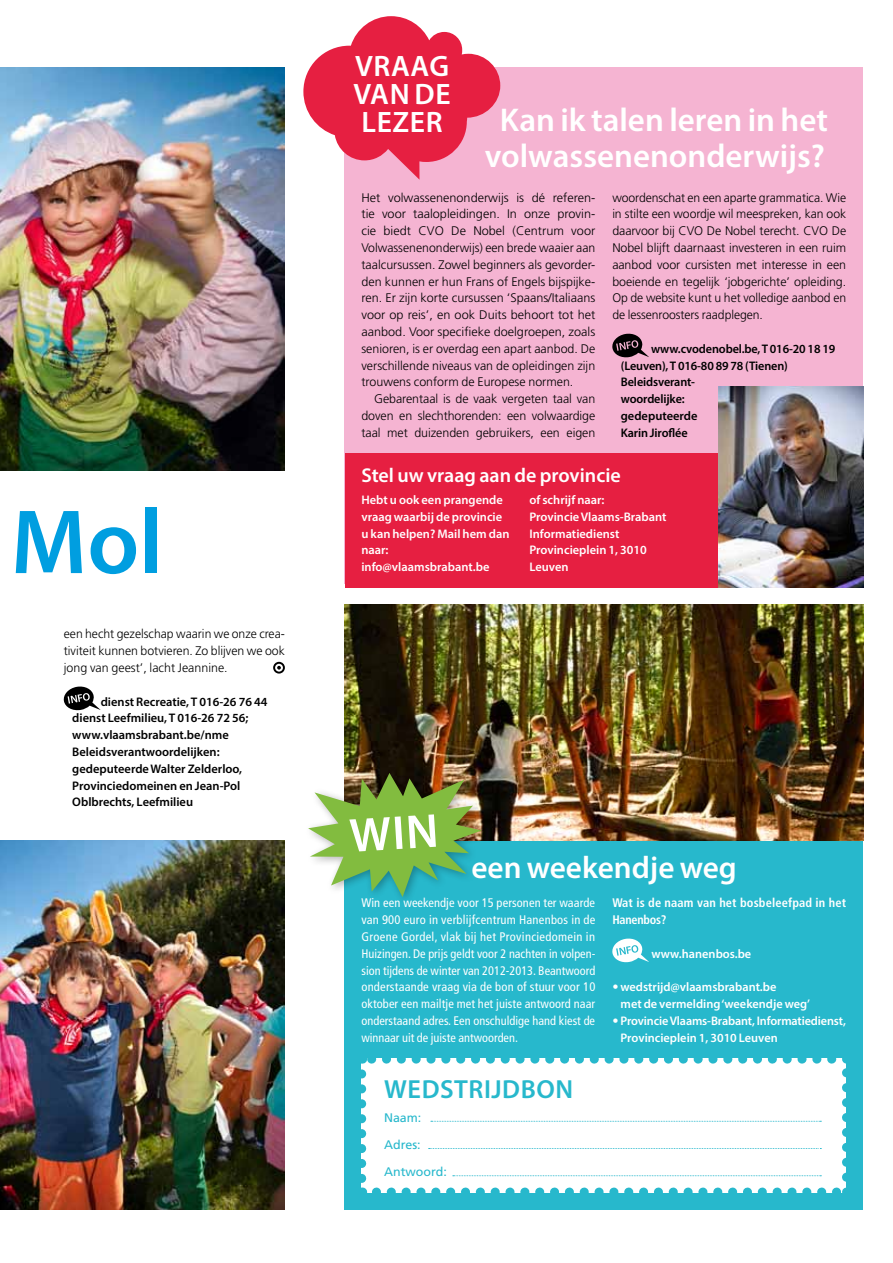
<style>
.page{position:relative;width:893px;height:1263px;background:#fff}
.page>*{position:absolute;margin:0;border:0;box-sizing:border-box;transform-origin:0 0}
.t1{font:600 91.95px "Myriad Pro";color:#009ee0}
.t2{font:600 33px/36px "Myriad Pro";color:#fff;text-align:center}
.t3{font:600 31.2px "Myriad Pro";color:#fff}
.t4{font:600 29.7px/27.9px "Myriad Pro";letter-spacing:.02em;color:#fff}
.t5{font:600 26.25px "Myriad Pro";letter-spacing:.02em;color:#27b8cc}
.t6{font:600 19.95px "Myriad Pro";color:#fff}
.t7{font:300 12.45px/16.8px "Frutiger LT";letter-spacing:-.005em;color:#000;text-align:justify}
.t8{font:condensed 12.45px/16.8px "Frutiger LT";color:#fff;text-align:justify}
.t9{font:600 12.45px/16.8px "Myriad Pro";color:#fff}
.t10{font:600 12.45px/16.8px "Myriad Pro";color:#000}
.t11{font:700 condensed 12.45px/16.8px "Frutiger LT";letter-spacing:.01em;color:#fff}
.t12{font:12.45px/27px "Frutiger LT";color:#27b8cc}
.s1{font-family:"Frutiger LT";font-weight:400;font-stretch:condensed}
</style>
<div class="page">
<img style="left:0;top:67px;width:285px;height:403px">
<div style="left:344px;top:67px;width:519px;height:516px;background:#f5b4d2"></div>
<div style="left:344px;top:823px;width:519px;height:387px;background:#27b8cc"></div>
<img style="left:344px;top:604px;width:519px;height:236px">
<div style="left:345px;top:454px;width:518px;height:134px;background:#e61f41"></div>
<svg style="left:612px;top:333px;width:37px;height:25px"></svg>
<div style="left:361px;top:1058px;width:485px;height:134px;background:#fff"></div>
<svg style="left:376px;top:1187px;width:463px;height:6px"></svg>
<svg style="left:369px;top:1058px;width:463px;height:5px"></svg>
<svg style="left:361px;top:1074px;width:5px;height:118px"></svg>
<svg style="left:842px;top:1058px;width:4px;height:119px"></svg>
<svg style="left:431px;top:1121px;width:390px;height:1px"></svg>
<svg style="left:429px;top:1148px;width:392px;height:1px"></svg>
<svg style="left:453px;top:1175px;width:368px;height:1px"></svg>
<div style="left:304px;top:768px;width:186px;height:138px;background:#000;opacity:.3"></div>
<svg style="left:612px;top:938px;width:37px;height:25px"></svg>
<svg style="left:273px;top:662px;width:12px;height:12px"></svg>
<svg style="left:63px;top:686px;width:38px;height:25px"></svg>
<img style="left:0;top:840px;width:285px;height:370px">
<img style="left:719px;top:386px;width:144px;height:201px">
<svg style="left:303px;top:16px;width:197px;height:164px"></svg>
<svg style="left:308px;top:773px;width:174px;height:124px"></svg>
<h1 class="t1" style="left:11px;top:484px;width:154px">Mol</h1>
<p class="t7" style="left:64px;top:626px;width:223px">een hecht gezelschap waarin we onze crea&shy;tiviteit kunnen botvieren. Zo blijven we ook jong van geest’, lacht Jeannine.</p>
<p class="t10" style="left:72px;top:693px;width:197px;text-indent:28px">dienst Recreatie, T 016-26 76 44 dienst Leefmilieu, T 016-26 72 56; www.vlaamsbrabant.be/nme<br>Beleidsverantwoordelijken: gedeputeerde Walter Zelderloo,<br>Provinciedomeinen en Jean-Pol<br>Oblbrechts, Leefmilieu</p>
<h3 class="t4" style="left:353px;top:52px;width:99px">Vraag van de lezer</h3>
<h2 class="t2" style="left:485px;top:101px;width:345px">Kan ik talen leren in het volwassenenonderwijs?</h2>
<p class="t7" style="left:361px;top:189px;width:235px">Het volwassenenonderwijs is dé referen&shy;tie voor taalopleidingen. In onze provin&shy;cie biedt CVO De Nobel (Centrum voor Volwassenenonderwijs) een brede waaier aan taalcursussen. Zowel beginners als gevorder&shy;den kunnen er hun Frans of Engels bijspijke&shy;ren. Er zijn korte cursussen ‘Spaans/Italiaans voor op reis’, en ook Duits behoort tot het aanbod. Voor specifieke doelgroepen, zoals senioren, is er overdag een apart aanbod. De verschillende niveaus van de opleidingen zijn trouwens conform de Europese normen.</p>
<p class="t7" style="left:361px;top:391px;width:235px;text-indent:13px">Gebarentaal is de vaak vergeten taal van doven en slechthorenden: een volwaardige taal met duizenden gebruikers, een eigen</p>
<p class="t7" style="left:612px;top:189px;width:235px">woordenschat en een aparte grammatica. Wie in stilte een woordje wil meespreken, kan ook daarvoor bij CVO De Nobel terecht. CVO De Nobel blijft daarnaast investeren in een ruim aanbod voor cursisten met interesse in een boeiende en tegelijk ‘jobgerichte’ opleiding.<br>Op de website kunt u het volledige aanbod en de lessenroosters raadplegen.</p>
<p class="t10" style="left:621px;top:340px;width:216px;text-indent:30px">www.cvodenobel.be, T 016-20 18 19 (Leuven), T 016-80 89 78 (Tienen)<br>Beleidsverant-<br>woordelijke:<br>gedeputeerde<br>Karin Jiroflée</p>
<h3 class="t6" style="left:361px;top:463px;width:261px">Stel uw vraag aan de provincie</h3>
<p class="t9" style="left:361px;top:491px;width:150px">Hebt u ook een prangende vraag waarbij de provincie u kan helpen? Mail hem dan naar: info@vlaamsbrabant.be</p>
<p class="t9" style="left:529px;top:491px;width:139px">of schrijf naar:<br>Provincie Vlaams-Brabant<br>Informatiedienst<br>Provincieplein 1, 3010<br>Leuven</p>
<h3 class="t3" style="left:471px;top:847px;width:267px">een weekendje weg</h3>
<p class="t8" style="left:361px;top:895px;width:236px">Win een weekendje voor 15 personen ter waarde van 900 euro in verblijfcentrum Hanenbos in de Groene Gordel, vlak bij het Provinciedomein in Huizingen. De prijs geldt voor 2 nachten in volpen&shy;sion tijdens de winter van 2012-2013. Beantwoord onderstaande vraag via de bon of stuur voor 10 oktober een mailtje met het juiste antwoord naar onderstaand adres. Een onschuldige hand kiest de winnaar uit de juiste antwoorden.</p>
<p class="t11" style="left:612px;top:895px;width:235px">Wat is de naam van het bosbeleefpad in het<br>Hanenbos?</p>
<p class="t9" style="left:651px;top:945px;width:101px">www.hanenbos.be</p>
<p class="t9" style="left:620px;top:978px;width:191px;text-indent:-8px"><span class="s1">•</span> wedstrijd@vlaamsbrabant.be<br>met de vermelding ‘weekendje weg’</p>
<p class="t9" style="left:620px;top:1012px;width:227px;text-indent:-8px"><span class="s1">•</span> Provincie Vlaams-Brabant, Informatiedienst,<br>Provincieplein 1, 3010 Leuven</p>
<h3 class="t5" style="left:384px;top:1072px;width:69px">WEDSTRIJ</h3>
<h3 class="t5" style="left:502px;top:1072px;width:72px">DBon</h3>
<p class="t12" style="left:384px;top:1104px;width:64px">Naam:<br>Adres:<br>Antwoord:</p>
</div>
